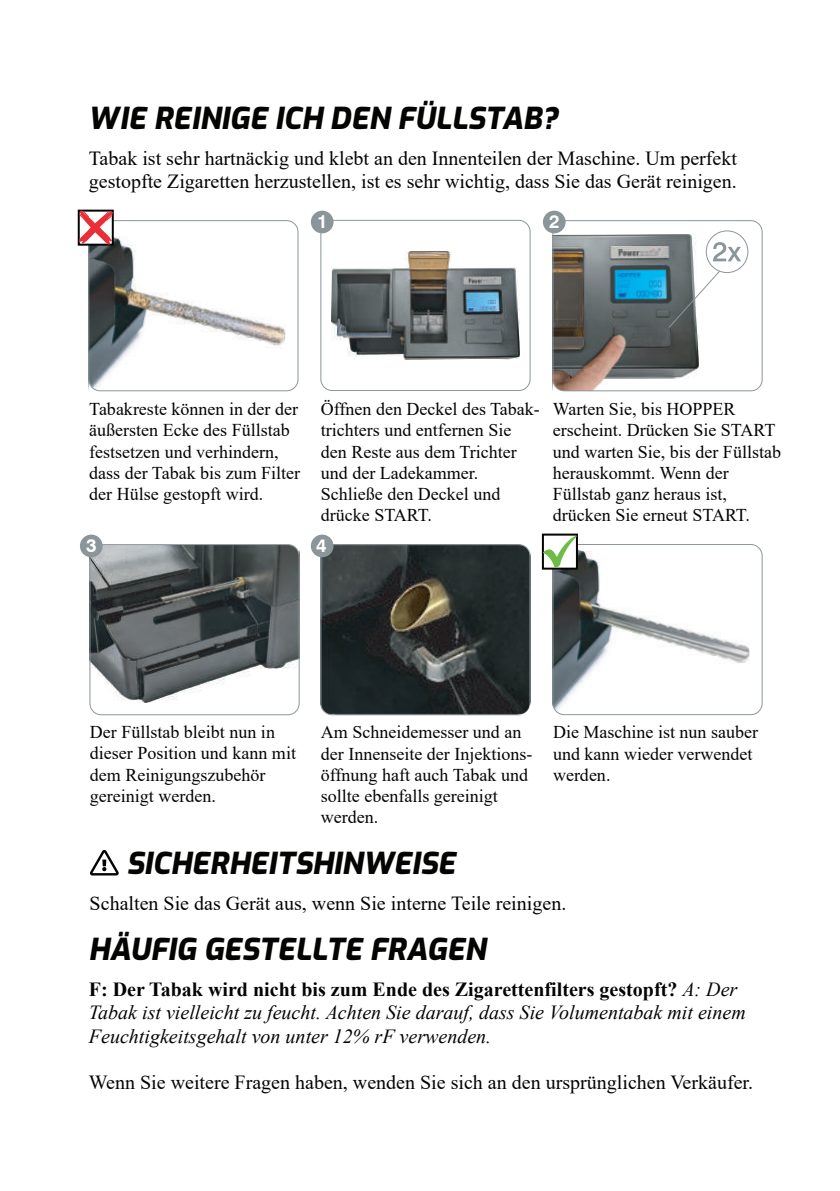
<style>
.page{position:relative;width:840px;height:1191px;background:#fff}
.page>*{position:absolute;margin:0;border:0;box-sizing:border-box;transform-origin:0 0}
.t1{font:italic 800 30px "Exo";color:#040503}
.t2{font:20px/23.2px "Times New Roman";color:#040503}
.t3{font:italic 20px/23.2px "Times New Roman";color:#040503}
.t4{font:700 18.6px "Swiss 721 BT";color:#fff}
.t5{font:18px/21.2px "Times New Roman";color:#040503}
.s1{font-weight:700;font-style:normal}
</style>
<div class="page">
<img style="left:91px;top:546px;width:207px;height:156px">
<svg style="left:288px;top:546px;width:12px;height:8px"></svg>
<img style="left:322px;top:546px;width:206px;height:167px">
<svg style="left:322px;top:703px;width:17px;height:13px"></svg>
<img style="left:554px;top:548px;width:195px;height:168px">
<svg style="left:554px;top:703px;width:18px;height:13px"></svg>
<div style="left:552px;top:544px;width:210px;height:171px;border:1px solid #8b969a;border-radius:11px"></div>
<svg style="left:516px;top:544px;width:15px;height:13px"></svg>
<div style="left:320px;top:544px;width:210px;height:171px;border:1px solid #8b969a;border-radius:11px"></div>
<div style="left:311px;top:534px;width:22px;height:23px;background:#8b969a;border-radius:50%"></div>
<svg style="left:542px;top:533px;width:36px;height:36px"></svg>
<svg style="left:543px;top:535px;width:34px;height:32px"></svg>
<div style="left:89px;top:544px;width:211px;height:171px;border:1px solid #8b969a;border-radius:11px"></div>
<div style="left:80px;top:534px;width:23px;height:23px;background:#8b969a;border-radius:50%"></div>
<svg style="left:90px;top:850px;width:29px;height:25px"></svg>
<svg style="left:516px;top:702px;width:15px;height:14px"></svg>
<img style="left:554px;top:234px;width:144px;height:155px">
<svg style="left:552px;top:381px;width:12px;height:10px"></svg>
<div style="left:320px;top:220px;width:210px;height:171px;border:1px solid #8b969a;border-radius:11px"></div>
<img style="left:90px;top:236px;width:195px;height:156px">
<svg style="left:88px;top:379px;width:18px;height:13px"></svg>
<div style="left:88px;top:220px;width:210px;height:171px;border:1px solid #8b969a;border-radius:11px"></div>
<svg style="left:78px;top:210px;width:36px;height:36px"></svg>
<svg style="left:79px;top:211px;width:34px;height:34px"></svg>
<div style="left:311px;top:211px;width:22px;height:22px;background:#8b969a;border-radius:50%"></div>
<div style="left:552px;top:220px;width:210px;height:171px;border:1px solid #8b969a;border-radius:11px"></div>
<div style="left:543px;top:211px;width:22px;height:22px;background:#8b969a;border-radius:50%"></div>
<img style="left:331px;top:252px;width:188px;height:107px">
<div style="left:705px;top:230px;width:43px;height:43px;border:1px solid #8b969a;border-radius:50%"></div>
<svg style="left:713px;top:242px;width:28px;height:19px"></svg>
<svg style="left:667px;top:270px;width:54px;height:59px"></svg>
<h1 class="t1" style="left:88px;top:96px;width:471px">WIE REINIGE ICH DEN FÜLLSTAB?</h1>
<p class="t2" style="left:89px;top:146px;width:649px">Tabak ist sehr hartnäckig und klebt an den Innenteilen der Maschine. Um perfekt gestopfte Zigaretten herzustellen, ist es sehr wichtig, dass Sie das Gerät reinigen.</p>
<p class="t4" style="left:317px;top:210px;width:12px">1</p>
<p class="t4" style="left:549px;top:210px;width:12px">2</p>
<p class="t5" style="left:89px;top:398px;width:212px">Tabakreste können in der der äußersten Ecke des Füllstab festsetzen und verhindern, dass der Tabak bis zum Filter der Hülse gestopft wird.</p>
<p class="t5" style="left:321px;top:398px;width:220px">Öffnen den Deckel des Tabak&shy;trichters und entfernen Sie den Reste aus dem Trichter und der Ladekammer.<br>Schließe den Deckel und drücke START.</p>
<p class="t5" style="left:553px;top:398px;width:229px">Warten Sie, bis HOPPER erscheint. Drücken Sie START und warten Sie, bis der Füllstab herauskommt. Wenn der<br>Füllstab ganz heraus ist, drücken Sie erneut START.</p>
<p class="t4" style="left:86px;top:534px;width:12px">3</p>
<p class="t4" style="left:316px;top:534px;width:12px">4</p>
<p class="t5" style="left:90px;top:721px;width:208px">Der Füllstab bleibt nun in dieser Position und kann mit dem Reinigungszubehör gereinigt werden.</p>
<p class="t5" style="left:321px;top:721px;width:213px">Am Schneidemesser und an der Innenseite der Injektions&shy;öffnung haft auch Tabak und sollte ebenfalls gereinigt werden.</p>
<p class="t5" style="left:553px;top:721px;width:206px">Die Maschine ist nun sauber und kann wieder verwendet werden.</p>
<h1 class="t1" style="left:127px;top:840px;width:330px">SICHERHEITSHINWEISE</h1>
<p class="t2" style="left:90px;top:890px;width:478px">Schalten Sie das Gerät aus, wenn Sie interne Teile reinigen.</p>
<h1 class="t1" style="left:88px;top:927px;width:399px">HÄUFIG GESTELLTE FRAGEN</h1>
<p class="t3" style="left:89px;top:977px;width:658px"><span class="s1">F: Der Tabak wird nicht bis zum Ende des Zigarettenfilters gestopft?</span> A: Der<br>Tabak ist vielleicht zu feucht. Achten Sie darauf, dass Sie Volumentabak mit einem<br>Feuchtigkeitsgehalt von unter 12% rF verwenden.</p>
<p class="t2" style="left:89px;top:1070px;width:665px">Wenn Sie weitere Fragen haben, wenden Sie sich an den ursprünglichen Verkäufer.</p>
</div>
